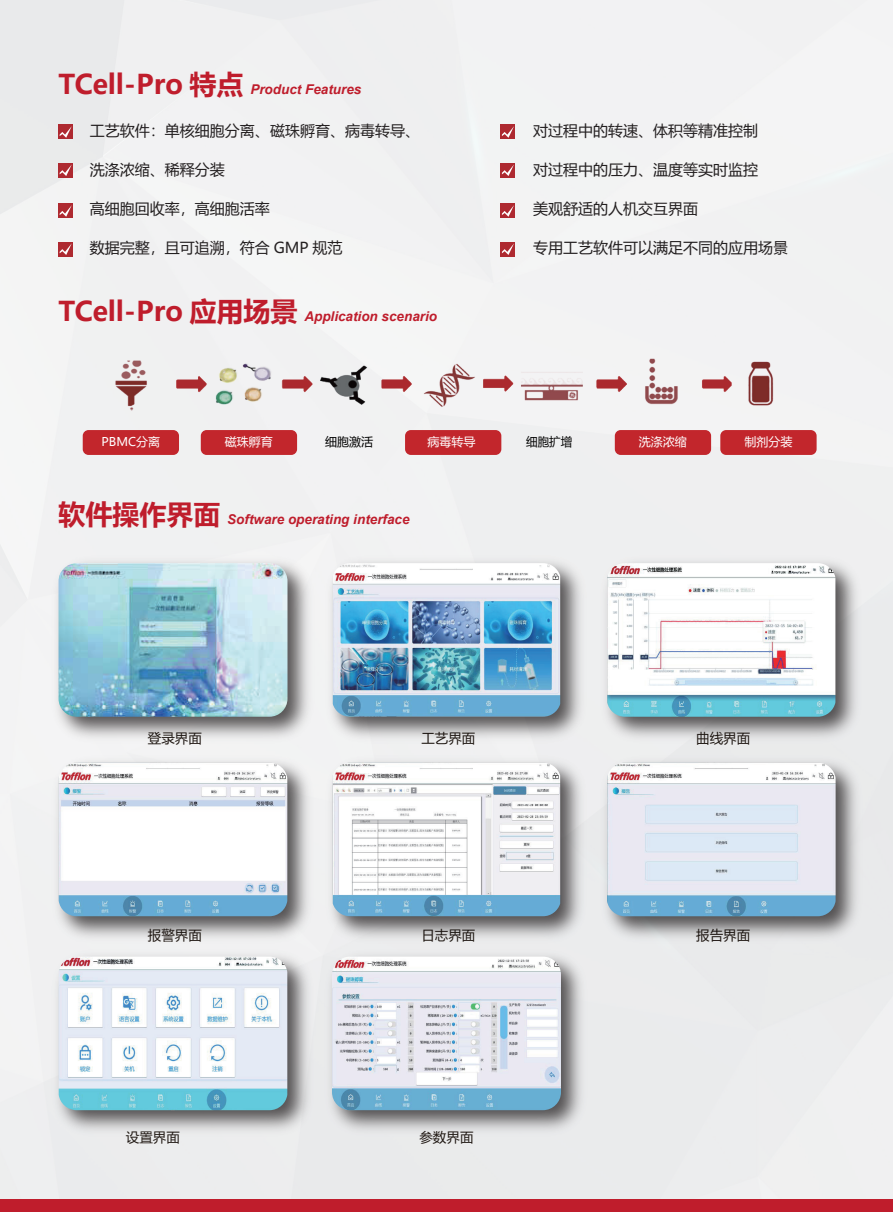
<style>
.page{position:relative;width:893px;height:1212px;background:#fff}
.page>*{position:absolute;margin:0;border:0;box-sizing:border-box;transform-origin:0 0}
.t1{font:15px "Microsoft Ya Hei";color:#231f20}
.t2{font:italic 700 13.5px "Arial";color:#bf1d2c}
.t3{font:13.5px "Microsoft Ya Hei";color:#201813}
.t4{font:12px "Microsoft Ya Hei";color:#fff}
.t5{font:12px "Microsoft Ya Hei";color:#030303}
.t6{font:12px "Microsoft Ya Hei";color:#030303;scale:.96 1}
.s1{font-family:"Microsoft Ya Hei";font-style:normal;font-size:27px}
</style>
<div class="page">
<div style="left:0;top:0;width:893px;height:1199px;background:#f1f1f2"></div>
<div style="left:0;top:1199px;width:893px;height:13px;background:#bf1d2c"></div>
<img style="left:47px;top:552px;width:271px;height:196px">
<img style="left:59px;top:563px;width:228px;height:154px">
<img style="left:47px;top:751px;width:271px;height:194px">
<img style="left:59px;top:763px;width:228px;height:153px">
<img style="left:47px;top:945px;width:271px;height:196px">
<img style="left:59px;top:956px;width:228px;height:154px">
<img style="left:321px;top:947px;width:271px;height:194px">
<img style="left:332px;top:956px;width:229px;height:154px">
<img style="left:321px;top:751px;width:271px;height:196px">
<img style="left:333px;top:763px;width:227px;height:153px">
<img style="left:595px;top:751px;width:271px;height:196px">
<img style="left:607px;top:763px;width:229px;height:153px">
<img style="left:595px;top:552px;width:271px;height:196px">
<img style="left:607px;top:563px;width:228px;height:154px">
<img style="left:321px;top:552px;width:271px;height:196px">
<img style="left:333px;top:563px;width:227px;height:154px">
<div style="left:501px;top:125px;width:14px;height:14px;background:#ae2930"></div>
<svg style="left:502px;top:126px;width:12px;height:12px"></svg>
<div style="left:501px;top:163px;width:14px;height:14px;background:#ae2930"></div>
<svg style="left:502px;top:165px;width:12px;height:11px"></svg>
<div style="left:501px;top:204px;width:14px;height:14px;background:#ae2930"></div>
<svg style="left:502px;top:205px;width:12px;height:12px"></svg>
<div style="left:501px;top:242px;width:14px;height:14px;background:#ae2930"></div>
<svg style="left:502px;top:243px;width:12px;height:12px"></svg>
<div style="left:59px;top:125px;width:14px;height:14px;background:#ae2930"></div>
<svg style="left:60px;top:126px;width:12px;height:12px"></svg>
<div style="left:59px;top:163px;width:14px;height:14px;background:#ae2930"></div>
<svg style="left:60px;top:165px;width:12px;height:11px"></svg>
<div style="left:59px;top:204px;width:14px;height:14px;background:#ae2930"></div>
<svg style="left:60px;top:205px;width:12px;height:12px"></svg>
<div style="left:59px;top:242px;width:14px;height:14px;background:#ae2930"></div>
<svg style="left:60px;top:243px;width:12px;height:12px"></svg>
<img style="left:72px;top:346px;width:748px;height:70px">
<div style="left:83px;top:430px;width:96px;height:25px;background:#c2262c;border-radius:6px"></div>
<div style="left:201px;top:430px;width:96px;height:25px;background:#c2262c;border-radius:6px"></div>
<div style="left:405px;top:430px;width:96px;height:25px;background:#c2262c;border-radius:6px"></div>
<div style="left:615px;top:430px;width:96px;height:25px;background:#c2262c;border-radius:6px"></div>
<div style="left:720px;top:430px;width:97px;height:25px;background:#c2262c;border-radius:6px"></div>
<p class="t2" style="left:59px;top:81px;width:304px"><span class="s1">TCell-Pro 特点</span> Product Features</p>
<p class="t1" style="left:90px;top:121px;width:331px">工艺软件：单核细胞分离、磁珠孵育、病毒转导、</p>
<p class="t1" style="left:90px;top:160px;width:136px">洗涤浓缩、稀释分装</p>
<p class="t1" style="left:90px;top:199px;width:181px">高细胞回收率，高细胞活率</p>
<p class="t1" style="left:90px;top:238px;width:254px">数据完整，且可追溯，符合 GMP 规范</p>
<p class="t2" style="left:59px;top:307px;width:380px"><span class="s1">TCell-Pro 应用场景</span> Application scenario</p>
<p class="t1" style="left:533px;top:121px;width:226px">对过程中的转速、体积等精准控制</p>
<p class="t1" style="left:533px;top:160px;width:226px">对过程中的压力、温度等实时监控</p>
<p class="t1" style="left:533px;top:199px;width:166px">美观舒适的人机交互界面</p>
<p class="t1" style="left:533px;top:238px;width:256px">专用工艺软件可以满足不同的应用场景</p>
<p class="t4" style="left:102px;top:434px;width:60px">PBMC分离</p>
<p class="t4" style="left:225px;top:434px;width:49px">磁珠孵育</p>
<p class="t5" style="left:325px;top:434px;width:49px">细胞激活</p>
<p class="t4" style="left:427px;top:434px;width:49px">病毒转导</p>
<p class="t6" style="left:526px;top:434px;width:49px">细胞扩增</p>
<p class="t4" style="left:639px;top:434px;width:49px">洗涤浓缩</p>
<p class="t4" style="left:744px;top:434px;width:50px">制剂分装</p>
<p class="t2" style="left:59px;top:510px;width:353px"><span class="s1">软件操作界面</span> Software operating interface</p>
<p class="t3" style="left:148px;top:729px;width:55px">登录界面</p>
<p class="t3" style="left:148px;top:926px;width:55px">报警界面</p>
<p class="t3" style="left:421px;top:729px;width:55px">工艺界面</p>
<p class="t3" style="left:696px;top:729px;width:55px">曲线界面</p>
<p class="t3" style="left:421px;top:926px;width:55px">日志界面</p>
<p class="t3" style="left:696px;top:926px;width:55px">报告界面</p>
<p class="t3" style="left:126px;top:1128px;width:55px">设置界面</p>
<p class="t3" style="left:419px;top:1128px;width:55px">参数界面</p>
</div>
